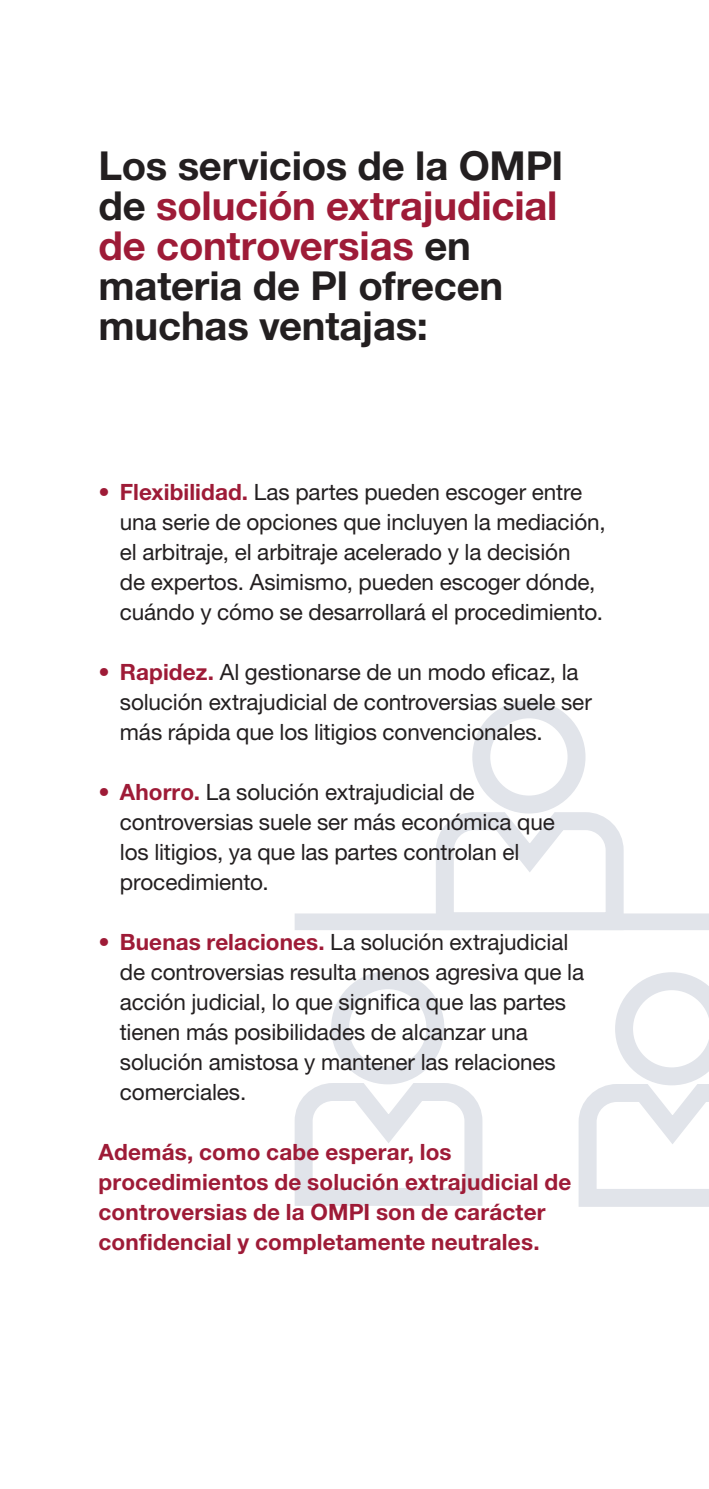
<style>
.page{position:relative;width:709px;height:1489px;background:#fff}
.page>*{position:absolute;margin:0;border:0;box-sizing:border-box;transform-origin:0 0}
.t1{font:700 40px/40px "Helvetica Neue LT Std";letter-spacing:-.005em;color:#231f20}
.t2{font:22.5px/30px "Helvetica Neue LT Std";letter-spacing:-.005em;color:#231f20}
.t3{font:700 22.5px/30px "Helvetica Neue LT Std";letter-spacing:.01em;color:#9e1b37}
.s1{color:#9e1b37}
.s2{font-weight:700;color:#9e1b37}
</style>
<div class="page">
<svg style="left:578px;top:972px;width:130px;height:235px"></svg>
<svg style="left:294px;top:971px;width:189px;height:235px"></svg>
<svg style="left:294px;top:700px;width:414px;height:230px"></svg>
<p class="t1" style="left:98px;top:145px;width:466px">Los servicios de la OMPI de <span class="s1">solución extrajudicial de controversias</span> en materia de PI ofrecen muchas ventajas:</p>
<p class="t2" style="left:120px;top:477px;width:487px;text-indent:-21px"><span class="s2">• Flexibilidad.</span> Las partes pueden escoger entre una serie de opciones que incluyen la mediación, el arbitraje, el arbitraje acelerado y la decisión<br>de expertos. Asimismo, pueden escoger dónde, cuándo y cómo se desarrollará el procedimiento.</p>
<p class="t2" style="left:120px;top:657px;width:473px;text-indent:-21px"><span class="s2">• Rapidez.</span> Al gestionarse de un modo eficaz, la solución extrajudicial de controversias suele ser más rápida que los litigios convencionales.</p>
<p class="t2" style="left:120px;top:777px;width:436px;text-indent:-21px"><span class="s2">• Ahorro.</span> La solución extrajudicial de controversias suele ser más económica que los litigios, ya que las partes controlan el procedimiento.</p>
<p class="t2" style="left:120px;top:927px;width:465px;text-indent:-21px"><span class="s2">• Buenas relaciones.</span> La solución extrajudicial de controversias resulta menos agresiva que la acción judicial, lo que significa que las partes tienen más posibilidades de alcanzar una solución amistosa y mantener las relaciones comerciales.</p>
<p class="t3" style="left:98px;top:1137px;width:474px">Además, como cabe esperar, los procedimientos de solución extrajudicial de controversias de la OMPI son de carácter confidencial y completamente neutrales.</p>
</div>
